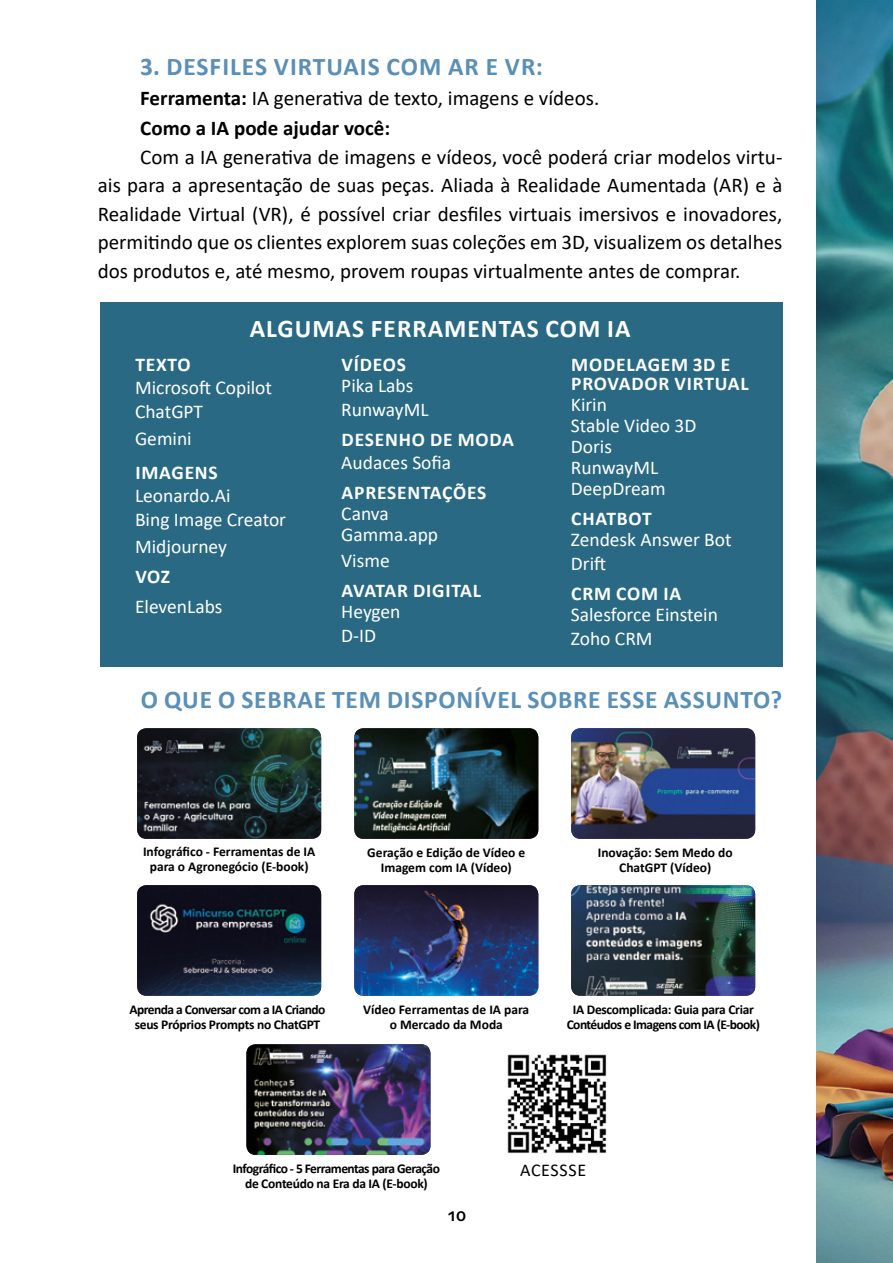
<style>
.page{position:relative;width:893px;height:1263px;background:#fff}
.page>*{position:absolute;margin:0;border:0;box-sizing:border-box;transform-origin:0 0}
.t1{font:700 25.5px "Calibri";letter-spacing:.03em;color:#5a8fb7}
.t2{font:700 25.5px "Calibri";letter-spacing:.04em;color:#fff}
.t3{font:21px/28.5px "Calibri";color:#000}
.t4{font:19.5px/21px "Calibri";color:#fff}
.t5{font:700 19.5px/19.5px "Calibri";letter-spacing:.04em;color:#fff}
.t6{font:18px "Calibri";letter-spacing:.04em;color:#000}
.t7{font:500 18px "Campuni Demo";color:#000}
.t8{font:700 13.5px/15px "Calibri";color:#000;text-align:center}
.t9{font:700 13.5px/15px "Calibri";letter-spacing:-.02em;color:#000;text-align:center}
.t10{font:700 13.5px/15px "Calibri";letter-spacing:-.04em;color:#000;text-align:center}
.s1{font-weight:700}
</style>
<div class="page">
<img style="left:816px;top:0;width:77px;height:1263px">
<div style="left:100px;top:302px;width:682px;height:364px;background:#296984"></div>
<img style="left:137px;top:728px;width:184px;height:111px">
<img style="left:137px;top:885px;width:184px;height:111px">
<img style="left:246px;top:1044px;width:184px;height:111px">
<img style="left:354px;top:728px;width:184px;height:111px">
<img style="left:354px;top:885px;width:184px;height:111px">
<img style="left:507px;top:1054px;width:100px;height:100px">
<img style="left:571px;top:728px;width:184px;height:111px">
<img style="left:571px;top:885px;width:184px;height:111px">
<p class="t1" style="left:140px;top:49px;width:404px">3. DESFILES VIRTUAIS COM AR E VR:</p>
<p class="t3" style="left:140px;top:83px;width:460px;line-height:30px"><span class="s1">Ferramenta:</span> IA generativa de texto, imagens e vídeos.<br><span class="s1">Como a IA pode ajudar você:</span></p>
<p class="t3" style="left:98px;top:142px;width:686px;text-align:justify;text-indent:43px">Com a IA generativa de imagens e vídeos, você poderá criar modelos virtu&shy;ais para a apresentação de suas peças. Aliada à Realidade Aumentada (AR) e à Realidade Virtual (VR), é possível criar desfiles virtuais imersivos e inovadores, permitindo que os clientes explorem suas coleções em 3D, visualizem os detalhes dos produtos e, até mesmo, provem roupas virtualmente antes de comprar.</p>
<p class="t2" style="left:250px;top:310px;width:382px">ALGUMAS FERRAMENTAS COM IA</p>
<p class="t5" style="left:135px;top:354px;width:57px">TEXTO</p>
<p class="t4" style="left:135px;top:375px;width:139px;line-height:23.4px">Microsoft Copilot<br>ChatGPT</p>
<p class="t4" style="left:135px;top:427px;width:58px">Gemini</p>
<p class="t5" style="left:135px;top:462px;width:84px">IMAGENS</p>
<p class="t4" style="left:135px;top:484px;width:153px;line-height:23.4px">Leonardo.Ai<br>Bing Image Creator</p>
<p class="t4" style="left:135px;top:535px;width:94px">Midjourney</p>
<p class="t5" style="left:135px;top:566px;width:36px">VOZ</p>
<p class="t4" style="left:135px;top:595px;width:89px">ElevenLabs</p>
<p class="t5" style="left:342px;top:354px;width:66px">VÍDEOS</p>
<p class="t4" style="left:341px;top:373px;width:89px;line-height:24px">Pika Labs<br>RunwayML</p>
<p class="t5" style="left:342px;top:429px;width:174px">DESENHO DE MODA</p>
<p class="t4" style="left:341px;top:452px;width:111px">Audaces Sofia</p>
<p class="t5" style="left:342px;top:483px;width:146px">APRESENTAÇÕES</p>
<p class="t4" style="left:341px;top:503px;width:98px">Canva<br>Gamma.app</p>
<p class="t4" style="left:341px;top:549px;width:50px">Visme</p>
<p class="t5" style="left:342px;top:580px;width:141px">AVATAR DIGITAL</p>
<p class="t4" style="left:341px;top:599px;width:61px;line-height:24px">Heygen<br>D-ID</p>
<p class="t5" style="left:571px;top:354px;width:179px">MODELAGEM 3D E<br>PROVADOR VIRTUAL</p>
<p class="t4" style="left:571px;top:394px;width:127px">Kirin<br>Stable Video 3D<br>Doris<br>RunwayML<br>DeepDream</p>
<p class="t5" style="left:571px;top:509px;width:82px">CHATBOT</p>
<p class="t4" style="left:571px;top:527px;width:162px;line-height:24px">Zendesk Answer Bot<br>Drift</p>
<p class="t5" style="left:571px;top:584px;width:111px">CRM COM IA</p>
<p class="t4" style="left:571px;top:602px;width:149px;line-height:24px">Salesforce Einstein<br>Zoho CRM</p>
<p class="t1" style="left:141px;top:681px;width:643px">O QUE O SEBRAE TEM DISPONÍVEL SOBRE ESSE ASSUNTO?</p>
<p class="t8" style="left:143px;top:844px;width:174px">Infográfico - Ferramentas de IA para o Agronegócio (E-book)</p>
<p class="t8" style="left:367px;top:845px;width:159px">Geração e Edição de Vídeo e<br>Imagem com IA (Vídeo)</p>
<p class="t8" style="left:598px;top:845px;width:137px">Inovação: Sem Medo do<br>ChatGPT (Vídeo)</p>
<p class="t9" style="left:129px;top:1002px;width:198px">Aprenda a Conversar com a IA Criando seus Próprios Prompts no ChatGPT</p>
<p class="t8" style="left:363px;top:1002px;width:167px">Vídeo Ferramentas de IA para o Mercado da Moda</p>
<p class="t9" style="left:567px;top:1002px;width:195px">IA Descomplicada: Guia para Criar<br>Contéudos e Imagens com IA (E-book)</p>
<p class="t10" style="left:233px;top:1161px;width:209px">Infográfico - 5 Ferramentas para Geração de Conteúdo na Era da IA (E-book)</p>
<p class="t7" style="left:448px;top:1207px;width:20px">10</p>
<p class="t6" style="left:520px;top:1158px;width:68px">ACESSSE</p>
</div>
